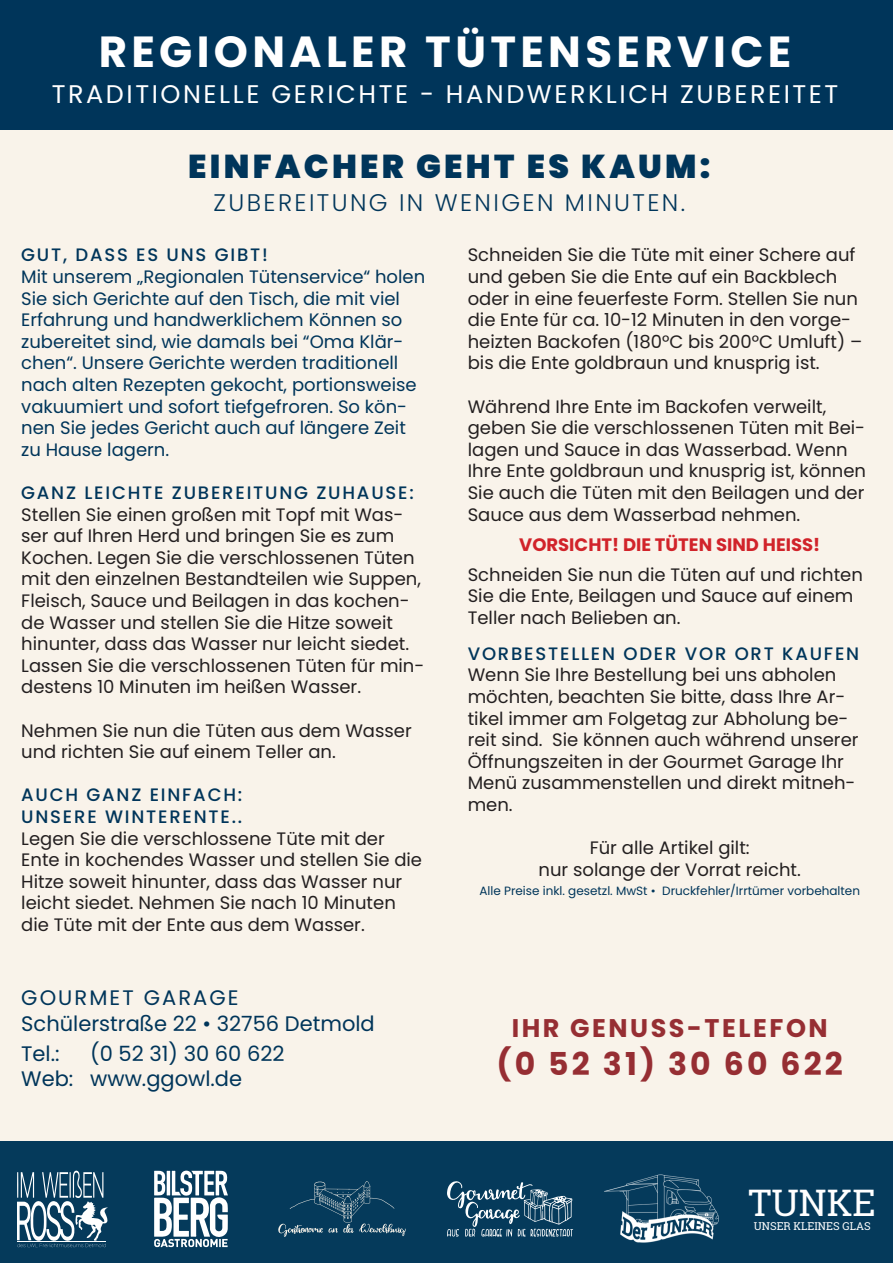
<style>
.page{position:relative;width:893px;height:1263px;background:#f9f3ea}
.page>*{position:absolute;margin:0;border:0;box-sizing:border-box;transform-origin:0 0}
.t1{font:700 43.5px "Poppins";letter-spacing:.1em;color:#fff}
.t2{font:36.6px "Roboto Slab";color:#fff}
.t3{font:900 33px "Poppins";letter-spacing:.1em;color:#00355a}
.t4{font:700 31.5px "Poppins";letter-spacing:.1em;color:#962e33}
.t5{font:25.5px "Poppins";letter-spacing:.1em;color:#fff}
.t6{font:700 25.5px "Poppins";letter-spacing:.1em;color:#962e33}
.t7{font:300 24px "Poppins";letter-spacing:.1em;color:#00355a}
.t8{font:21px/25.2px "Poppins";color:#00355a}
.t9{font:18px/21.6px "Poppins";color:#231f20}
.t10{font:18px/21.6px "Poppins";color:#00355a}
.t11{font:500 18px/21.6px "Poppins";letter-spacing:.1em;color:#00355a}
.t12{font:700 18px "Poppins";color:#d1232a}
.t13{font:12px "Poppins";color:#00355a}
.t14{font:10.8px "Roboto Slab";color:#fff}
</style>
<div class="page">
<div style="left:0;top:0;width:893px;height:130px;background:#00355a"></div>
<div style="left:0;top:1142px;width:893px;height:121px;background:#053a5b"></div>
<svg style="left:154px;top:1170px;width:74px;height:77px"></svg>
<svg style="left:17px;top:1170px;width:91px;height:77px"></svg>
<svg style="left:278px;top:1181px;width:128px;height:56px"></svg>
<svg style="left:447px;top:1181px;width:126px;height:55px"></svg>
<img style="left:604px;top:1175px;width:115px;height:68px">
<h1 class="t1" style="left:99px;top:27px;width:694px">REGIONALER TÜTENSERVICE</h1>
<h3 class="t5" style="left:52px;top:80px;width:788px">TRADITIONELLE GERICHTE - HANDWERKLICH ZUBEREITET</h3>
<h3 class="t3" style="left:188px;top:147px;width:524px">EINFACHER GEHT ES KAUM:</h3>
<h3 class="t7" style="left:214px;top:189px;width:473px">ZUBEREITUNG IN WENIGEN MINUTEN.</h3>
<p class="t11" style="left:21px;top:244px;width:248px">GUT, DASS ES UNS GIBT!</p>
<p class="t10" style="left:21px;top:266px;width:405px">Mit unserem „Regionalen Tütenservice“ holen Sie sich Gerichte auf den Tisch, die mit viel Erfahrung und handwerklichem Können so zubereitet sind, wie damals bei “Oma Klär&shy;chen“. Unsere Gerichte werden traditionell nach alten Rezepten gekocht, portionsweise vakuumiert und sofort tiefgefroren. So kön&shy;nen Sie jedes Gericht auch auf längere Zeit zu Hause lagern.</p>
<p class="t11" style="left:21px;top:482px;width:394px">GANZ LEICHTE ZUBEREITUNG ZUHAUSE:</p>
<p class="t9" style="left:21px;top:503px;width:405px">Stellen Sie einen großen mit Topf mit Was&shy;ser auf Ihren Herd und bringen Sie es zum Kochen. Legen Sie die verschlossenen Tüten mit den einzelnen Bestandteilen wie Suppen, Fleisch, Sauce und Beilagen in das kochen&shy;de Wasser und stellen Sie die Hitze soweit hinunter, dass das Wasser nur leicht siedet.<br>Lassen Sie die verschlossenen Tüten für min&shy;destens 10 Minuten im heißen Wasser.</p>
<p class="t9" style="left:21px;top:719px;width:392px">Nehmen Sie nun die Tüten aus dem Wasser und richten Sie auf einem Teller an.</p>
<p class="t11" style="left:21px;top:784px;width:223px">AUCH GANZ EINFACH:<br>UNSERE WINTERENTE..</p>
<p class="t9" style="left:21px;top:827px;width:402px">Legen Sie die verschlossene Tüte mit der Ente in kochendes Wasser und stellen Sie die Hitze soweit hinunter, dass das Wasser nur leicht siedet. Nehmen Sie nach 10 Minuten die Tüte mit der Ente aus dem Wasser.</p>
<p class="t8" style="left:21px;top:986px;width:355px">GOURMET GARAGE<br>Schülerstraße 22 • 32756 Detmold</p>
<p class="t8" style="left:21px;top:1041px;width:40px">Tel.:</p>
<p class="t8" style="left:21px;top:1041px;width:265px;text-indent:69px">(0 52 31) 30 60 622<br>Web: www.ggowl.de</p>
<p class="t9" style="left:468px;top:244px;width:396px">Schneiden Sie die Tüte mit einer Schere auf und geben Sie die Ente auf ein Backblech oder in eine feuerfeste Form. Stellen Sie nun die Ente für ca. 10-12 Minuten in den vorge&shy;heizten Backofen (180°C bis 200°C Umluft) – bis die Ente goldbraun und knusprig ist.</p>
<p class="t9" style="left:468px;top:395px;width:400px">Während Ihre Ente im Backofen verweilt, geben Sie die verschlossenen Tüten mit Bei&shy;lagen und Sauce in das Wasserbad. Wenn Ihre Ente goldbraun und knusprig ist, können Sie auch die Tüten mit den Beilagen und der Sauce aus dem Wasserbad nehmen.</p>
<p class="t12" style="left:519px;top:534px;width:303px">VORSICHT! DIE TÜTEN SIND HEISS!</p>
<p class="t9" style="left:468px;top:563px;width:397px">Schneiden Sie nun die Tüten auf und richten<br>Sie die Ente, Beilagen und Sauce auf einem<br>Teller nach Belieben an.</p>
<p class="t11" style="left:468px;top:643px;width:393px">VORBESTELLEN ODER VOR ORT KAUFEN</p>
<p class="t9" style="left:468px;top:664px;width:392px">Wenn Sie Ihre Bestellung bei uns abholen möchten, beachten Sie bitte, dass Ihre Ar&shy;tikel immer am Folgetag zur Abholung be&shy;reit sind. Sie können auch während unserer Öffnungszeiten in der Gourmet Garage Ihr Menü zusammenstellen und direkt mitneh&shy;men.</p>
<p class="t9" style="left:539px;top:837px;width:264px;text-align:center">Für alle Artikel gilt:<br>nur solange der Vorrat reicht.</p>
<p class="t13" style="left:479px;top:884px;width:382px">Alle Preise inkl. gesetzl. MwSt • Druckfehler/Irrtümer vorbehalten</p>
<h3 class="t6" style="left:512px;top:1013px;width:318px">IHR GENUSS-TELEFON</h3>
<h3 class="t4" style="left:497px;top:1045px;width:348px">(0 52 31) 30 60 622</h3>
<h2 class="t2" style="left:748px;top:1177px;width:129px">TUNKE</h2>
<p class="t14" style="left:754px;top:1219px;width:118px">UNSER KLEINES GLAS</p>
</div>
